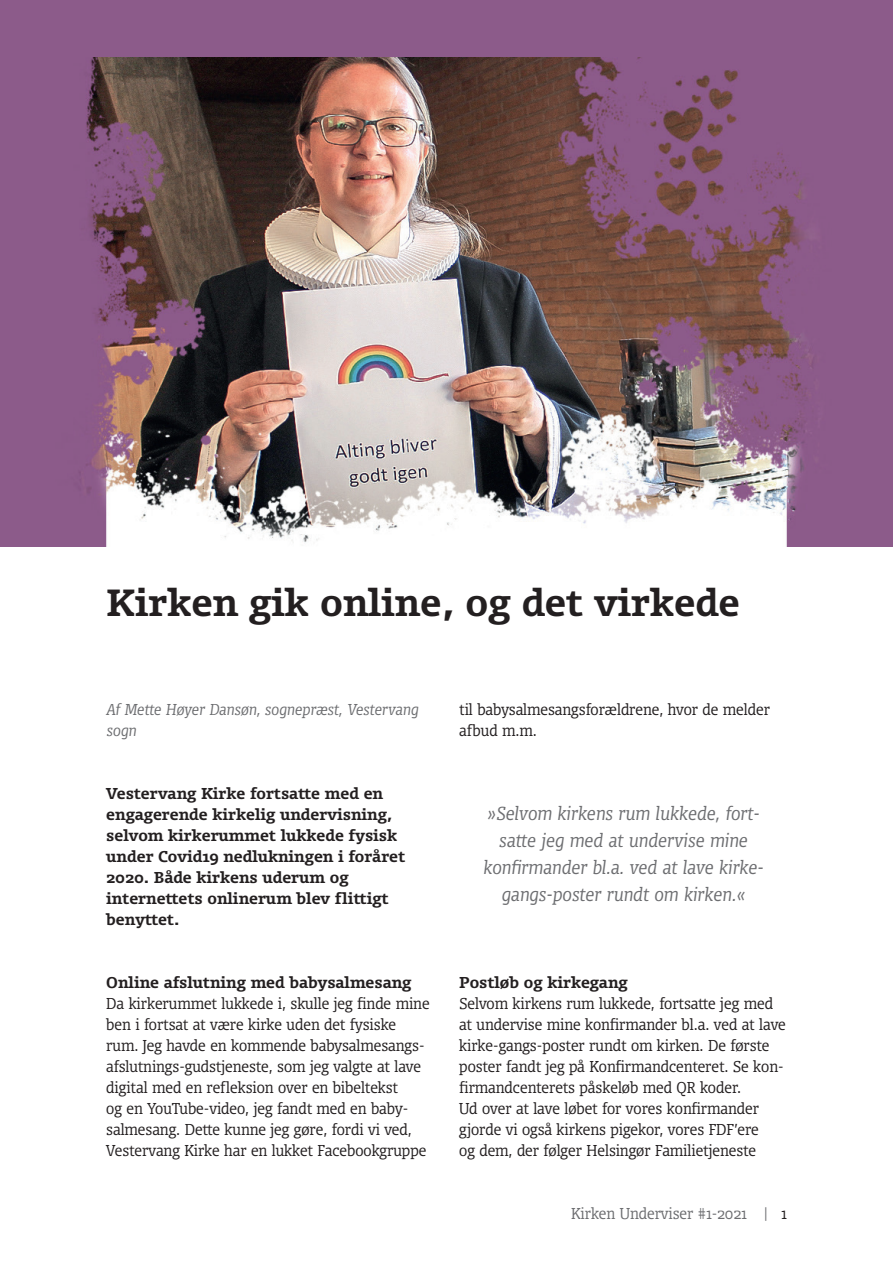
<style>
.page{position:relative;width:893px;height:1263px;background:#fff}
.page>*{position:absolute;margin:0;border:0;box-sizing:border-box;transform-origin:0 0}
.t1{font:700 36px "Olsen OT";color:#231f20}
.t2{font:italic 300 18px/27px "Olsen OT";color:#6c6d70;text-align:center;scale:.95 1}
.t3{font:300 15px/21px "Olsen OT";color:#231f20;scale:.95 1}
.t4{font:700 15px/21px "Olsen OT";color:#231f20}
.t5{font:italic 300 15px/21px "Olsen OT";color:#6c6d70;scale:.95 1}
.t6{font:300 15px "Olsen OT";color:#6c6d70;scale:.95 1}
.s1{color:#231f20}
</style>
<div class="page">
<div style="left:0;top:0;width:893px;height:547px;background:#8c5b8a"></div>
<img style="left:79px;top:57px;width:734px;height:490px">
<h1 class="t1" style="left:106px;top:579px;width:635px">Kirken gik online, og det virkede</h1>
<p class="t5" style="left:106px;top:698px;width:330px">Af Mette Høyer Dansøn, sognepræst, Vestervang sogn</p>
<p class="t4" style="left:106px;top:782px;width:300px">Vestervang Kirke fortsatte med en engagerende kirkelig undervisning, selvom kirkerummet lukkede fysisk under Covid19 nedlukningen i foråret<br>2020. Både kirkens uderum og internettets onlinerum blev flittigt benyttet.</p>
<p class="t4" style="left:106px;top:971px;width:307px">Online afslutning med babysalmesang</p>
<p class="t3" style="left:106px;top:993px;width:342px">Da kirkerummet lukkede i, skulle jeg finde mine ben i fortsat at være kirke uden det fysiske rum. Jeg havde en kommende babysalmesangs&shy;afslutnings-gudstjeneste, som jeg valgte at lave digital med en refleksion over en bibeltekst<br>og en YouTube-video, jeg fandt med en baby&shy;salmesang. Dette kunne jeg gøre, fordi vi ved, Vestervang Kirke har en lukket Facebookgruppe</p>
<p class="t3" style="left:459px;top:699px;width:329px">til babysalmesangsforældrene, hvor de melder afbud m.m.</p>
<p class="t2" style="left:483px;top:799px;width:297px">»Selvom kirkens rum lukkede, fort&shy;satte jeg med at undervise mine konfirmander bl.a. ved at lave kirke&shy;gangs-poster rundt om kirken.«</p>
<p class="t4" style="left:459px;top:971px;width:170px">Postløb og kirkegang</p>
<p class="t3" style="left:459px;top:993px;width:345px">Selvom kirkens rum lukkede, fortsatte jeg med at undervise mine konfirmander bl.a. ved at lave kirke-gangs-poster rundt om kirken. De første poster fandt jeg på Konfirmandcenteret. Se kon&shy;firmandcenterets påskeløb med QR koder.<br>Ud over at lave løbet for vores konfirmander gjorde vi også kirkens pigekor, vores FDF’ere<br>og dem, der følger Helsingør Familietjeneste</p>
<p class="t6" style="left:571px;top:1204px;width:228px">Kirken Underviser #1-2021 | <span class="s1">1</span></p>
</div>
